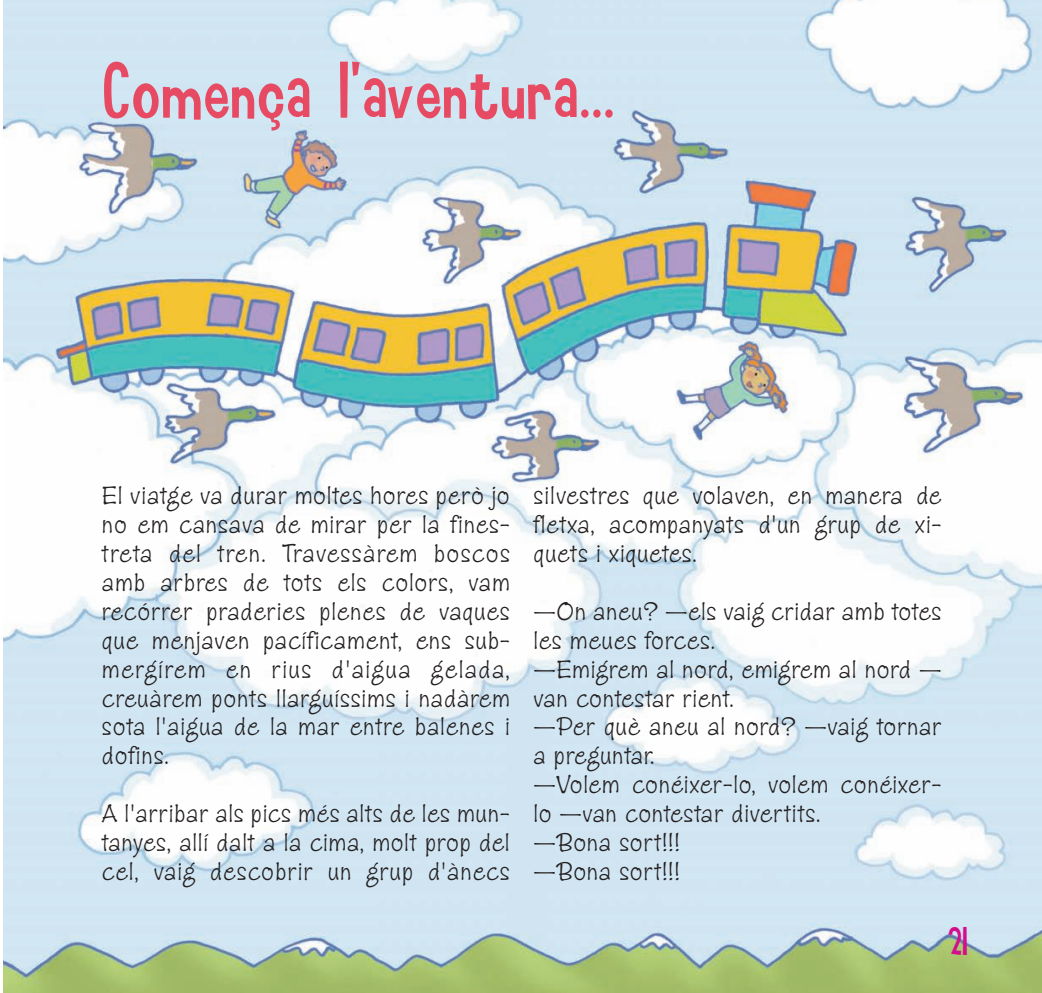
<style>
.page{position:relative;width:1042px;height:993px;background:#fff}
.page>*{position:absolute;margin:0;border:0;box-sizing:border-box;transform-origin:0 0}
.t1{font:70px "Smilage";letter-spacing:.04em;color:#e74b63}
.t2{font:35px "Smilage";color:#d40d8c}
.t3{font:26.25px/28.9px "Zipty Do";letter-spacing:.05em;color:#231f20;text-align:justify}
</style>
<div class="page">
<img style="left:3px;top:0;width:1039px;height:992px">
<h1 class="t1" style="left:102px;top:62px;width:512px">Comença l’aventura...</h1>
<p class="t3" style="left:102px;top:484px;width:409px">El viatge va durar moltes hores però jo no em cansava de mirar per la fines&shy;treta del tren. Travessàrem boscos amb arbres de tots els colors, vam recórrer praderies plenes de vaques que menjaven pacíficament, ens sub&shy;mergírem en rius d'aigua gelada, creuàrem ponts llarguíssims i nadàrem sota l'aigua de la mar entre balenes i dofins.</p>
<p class="t3" style="left:102px;top:801px;width:409px">A l'arribar als pics més alts de les mun&shy;tanyes, allí dalt a la cima, molt prop del cel, vaig descobrir un grup d'ànecs</p>
<p class="t3" style="left:534px;top:484px;width:409px">silvestres que volaven, en manera de fletxa, acompanyats d'un grup de xi&shy;quets i xiquetes.</p>
<p class="t3" style="left:534px;top:599px;width:409px;text-align:left">—On aneu? —els vaig cridar amb totes les meues forces.<br>—Emigrem al nord, emigrem al nord — van contestar rient.<br>—Per què aneu al nord? —vaig tornar a preguntar.<br>—Volem conéixer-lo, volem conéixer&shy;lo —van contestar divertits.<br>—Bona sort!!!<br>—Bona sort!!!</p>
<h2 class="t2" style="left:948px;top:926px;width:21px">21</h2>
</div>
